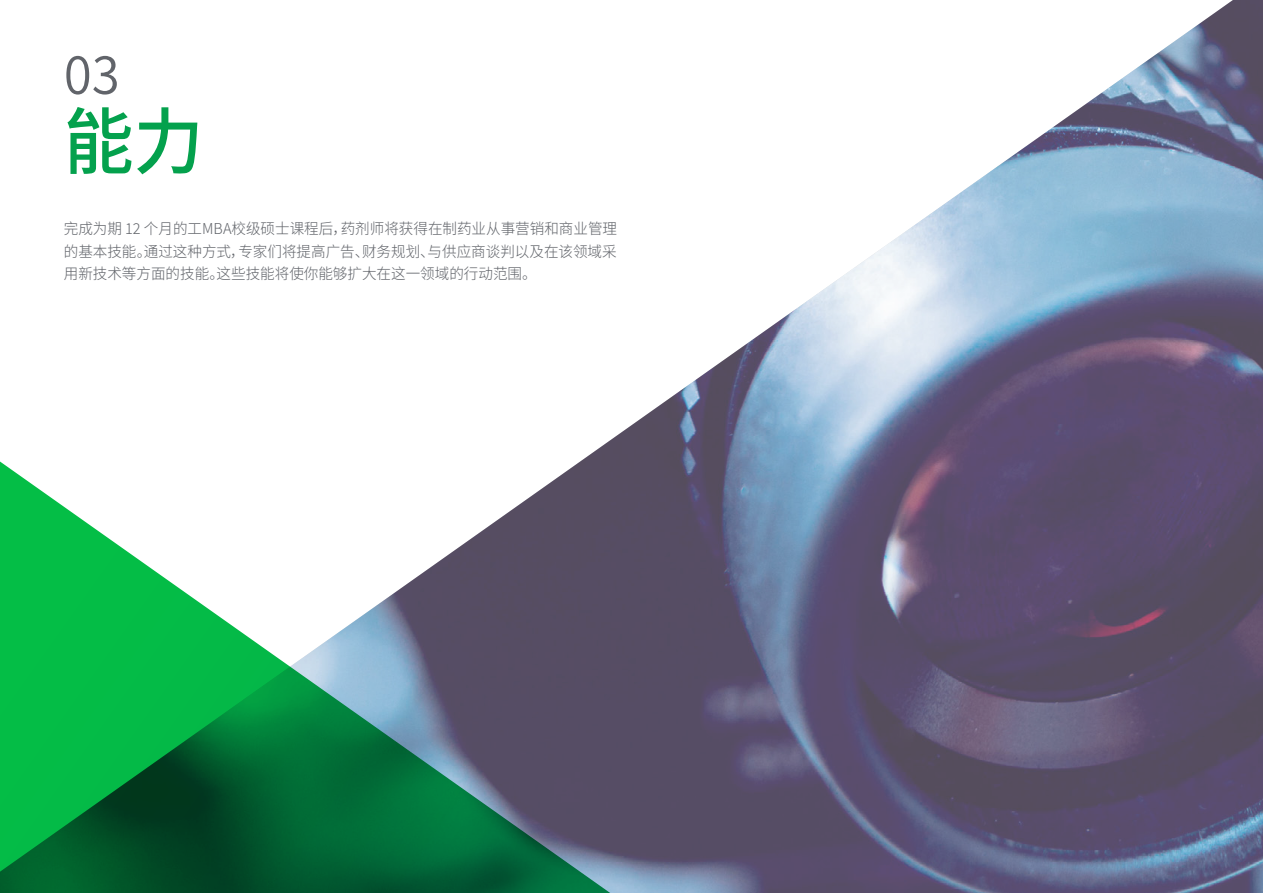
<style>
.page{position:relative;width:1263px;height:893px;background:#fff}
.page>*{position:absolute;margin:0;border:0;box-sizing:border-box;transform-origin:0 0}
.t1{font:500 72px "Source Han Sans CN";color:#04a14d}
.t2{font:52.5px "Source Han Sans CN";color:#61646a}
.t3{font:300 15px/22.5px "Source Han Sans CN";color:#61646a;text-align:justify}
</style>
<div class="page">
<img style="left:602px;top:0;width:661px;height:893px">
<svg style="left:0;top:446px;width:640px;height:447px"></svg>
<h2 class="t2" style="left:64px;top:45px;width:57px">03</h2>
<h1 class="t1" style="left:64px;top:101px;width:141px">能力</h1>
<p class="t3" style="left:64px;top:218px;width:555px">完成为期 12 个月的工MBA校级硕士课程后，药剂师将获得在制药业从事营销和商业管理的基本技能。通过这种方式，专家们将提高广告、财务规划、与供应商谈判以及在该领域采用新技术等方面的技能。这些技能将使你能够扩大在这一领域的行动范围。</p>
</div>
